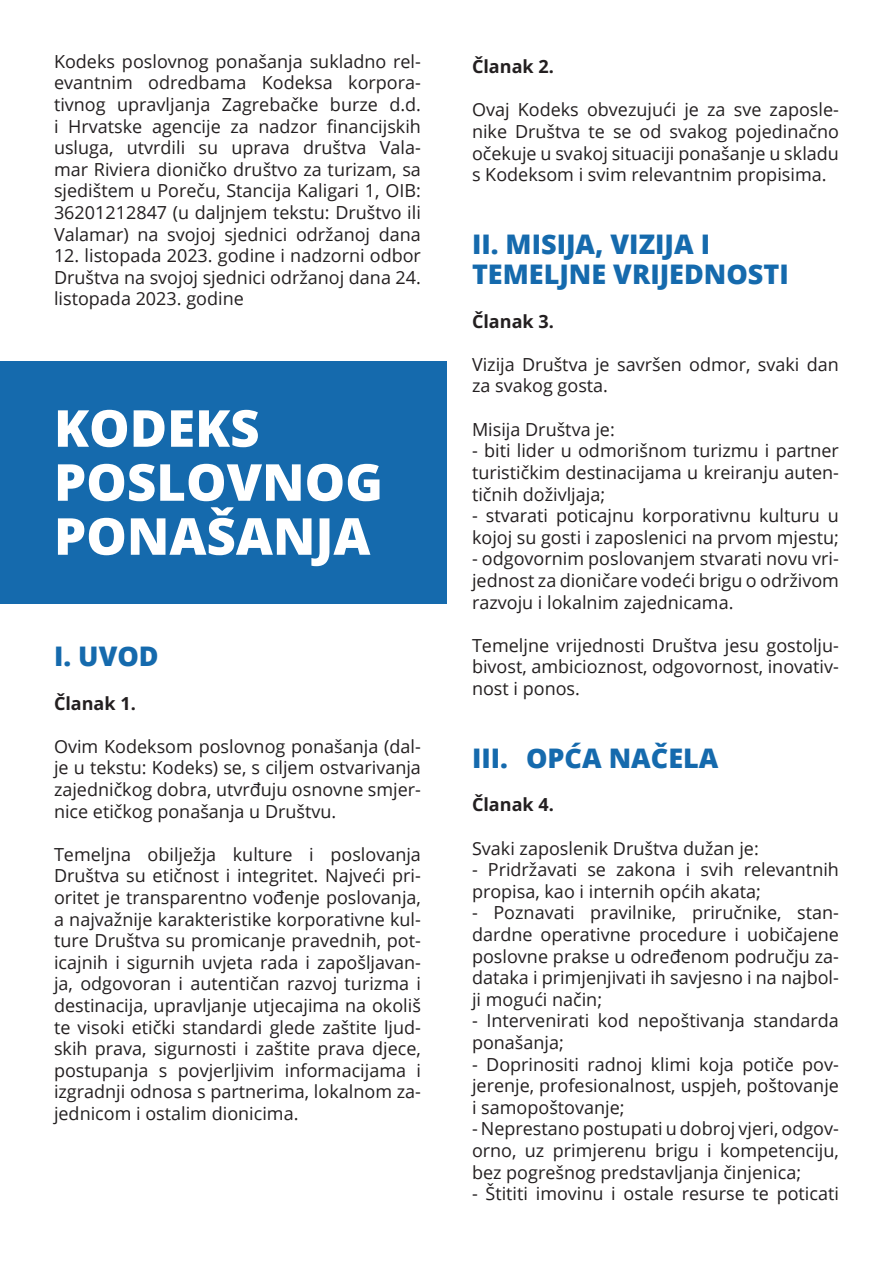
<style>
.page{position:relative;width:893px;height:1263px;background:#fff}
.page>*{position:absolute;margin:0;border:0;box-sizing:border-box;transform-origin:0 0}
.t1{font:800 51px/54px "Open Sans";color:#fff}
.t2{font:800 27px "Open Sans";color:#156aad}
.t3{font:18px/21.6px "Open Sans";color:#231f20;text-align:justify}
.t4{font:700 18px "Open Sans";color:#231f20}
</style>
<div class="page">
<div style="left:0;top:361px;width:446px;height:243px;background:#156aad"></div>
<p class="t3" style="left:54px;top:50px;width:368px">Kodeks poslovnog ponašanja sukladno rel&shy;evantnim odredbama Kodeksa korpora&shy;tivnog upravljanja Zagrebačke burze d.d. i Hrvatske agencije za nadzor financijskih usluga, utvrdili su uprava društva Vala&shy;mar Riviera dioničko društvo za turizam, sa sjedištem u Poreču, Stancija Kaligari 1, OIB:<br>36201212847 (u daljnjem tekstu: Društvo ili Valamar) na svojoj sjednici održanoj dana</p>
<p class="t3" style="left:54px;top:244px;width:368px">12. listopada 2023. godine i nadzorni odbor Društva na svojoj sjednici održanoj dana 24. listopada 2023. godine</p>
<p class="t1" style="left:54px;top:399px;width:330px">KODEKS<br>POSLOVNOG<br>PONAŠANJA</p>
<p class="t2" style="left:54px;top:636px;width:106px">I. UVOD</p>
<p class="t4" style="left:54px;top:691px;width:83px">Članak 1.</p>
<p class="t3" style="left:54px;top:735px;width:368px">Ovim Kodeksom poslovnog ponašanja (dal&shy;je u tekstu: Kodeks) se, s ciljem ostvarivanja zajedničkog dobra, utvrđuju osnovne smjer&shy;nice etičkog ponašanja u Društvu.</p>
<p class="t3" style="left:54px;top:843px;width:368px">Temeljna obilježja kulture i poslovanja Društva su etičnost i integritet. Najveći pri&shy;oritet je transparentno vođenje poslovanja, a najvažnije karakteristike korporativne kul&shy;ture Društva su promicanje pravednih, pot&shy;icajnih i sigurnih uvjeta rada i zapošljavan&shy;ja, odgovoran i autentičan razvoj turizma i destinacija, upravljanje utjecajima na okoliš te visoki etički standardi glede zaštite ljud&shy;skih prava, sigurnosti i zaštite prava djece, postupanja s povjerljivim informacijama i izgradnji odnosa s partnerima, lokalnom za&shy;jednicom i ostalim dionicima.</p>
<p class="t4" style="left:472px;top:54px;width:83px">Članak 2.</p>
<p class="t3" style="left:472px;top:99px;width:368px">Ovaj Kodeks obvezujući je za sve zaposle&shy;nike Društva te se od svakog pojedinačno očekuje u svakoj situaciji ponašanje u skladu s Kodeksom i svim relevantnim propisima.</p>
<p class="t2" style="left:472px;top:224px;width:240px">II. MISIJA, VIZIJA I</p>
<p class="t2" style="left:472px;top:254px;width:318px">TEMELJNE VRIJEDNOSTI</p>
<p class="t4" style="left:472px;top:309px;width:83px">Članak 3.</p>
<p class="t3" style="left:472px;top:353px;width:368px">Vizija Društva je savršen odmor, svaki dan za svakog gosta.</p>
<p class="t3" style="left:472px;top:418px;width:144px">Misija Društva je:</p>
<p class="t3" style="left:472px;top:439px;width:368px">- biti lider u odmorišnom turizmu i partner turističkim destinacijama u kreiranju auten&shy;tičnih doživljaja;</p>
<p class="t3" style="left:472px;top:504px;width:368px">- stvarati poticajnu korporativnu kulturu u kojoj su gosti i zaposlenici na prvom mjestu;</p>
<p class="t3" style="left:472px;top:547px;width:368px">- odgovornim poslovanjem stvarati novu vri&shy;jednost za dioničare vodeći brigu o održivom razvoju i lokalnim zajednicama.</p>
<p class="t3" style="left:472px;top:634px;width:368px">Temeljne vrijednosti Društva jesu gostolju&shy;bivost, ambicioznost, odgovornost, inovativ&shy;nost i ponos.</p>
<p class="t2" style="left:472px;top:738px;width:248px">III. OPĆA NAČELA</p>
<p class="t4" style="left:472px;top:792px;width:83px">Članak 4.</p>
<p class="t3" style="left:472px;top:837px;width:288px">Svaki zaposlenik Društva dužan je:</p>
<p class="t3" style="left:472px;top:858px;width:368px">- Pridržavati se zakona i svih relevantnih propisa, kao i internih općih akata;</p>
<p class="t3" style="left:472px;top:901px;width:368px">- Poznavati pravilnike, priručnike, stan&shy;dardne operativne procedure i uobičajene poslovne prakse u određenom području za&shy;dataka i primjenjivati ih savjesno i na najbol&shy;ji mogući način;</p>
<p class="t3" style="left:472px;top:1009px;width:368px">- Intervenirati kod nepoštivanja standarda ponašanja;</p>
<p class="t3" style="left:472px;top:1053px;width:368px">- Doprinositi radnoj klimi koja potiče pov&shy;jerenje, profesionalnost, uspjeh, poštovanje i samopoštovanje;</p>
<p class="t3" style="left:472px;top:1117px;width:368px">- Neprestano postupati u dobroj vjeri, odgov&shy;orno, uz primjerenu brigu i kompetenciju, bez pogrešnog predstavljanja činjenica;</p>
<p class="t3" style="left:472px;top:1182px;width:368px">- Štititi imovinu i ostale resurse te poticati</p>
</div>
